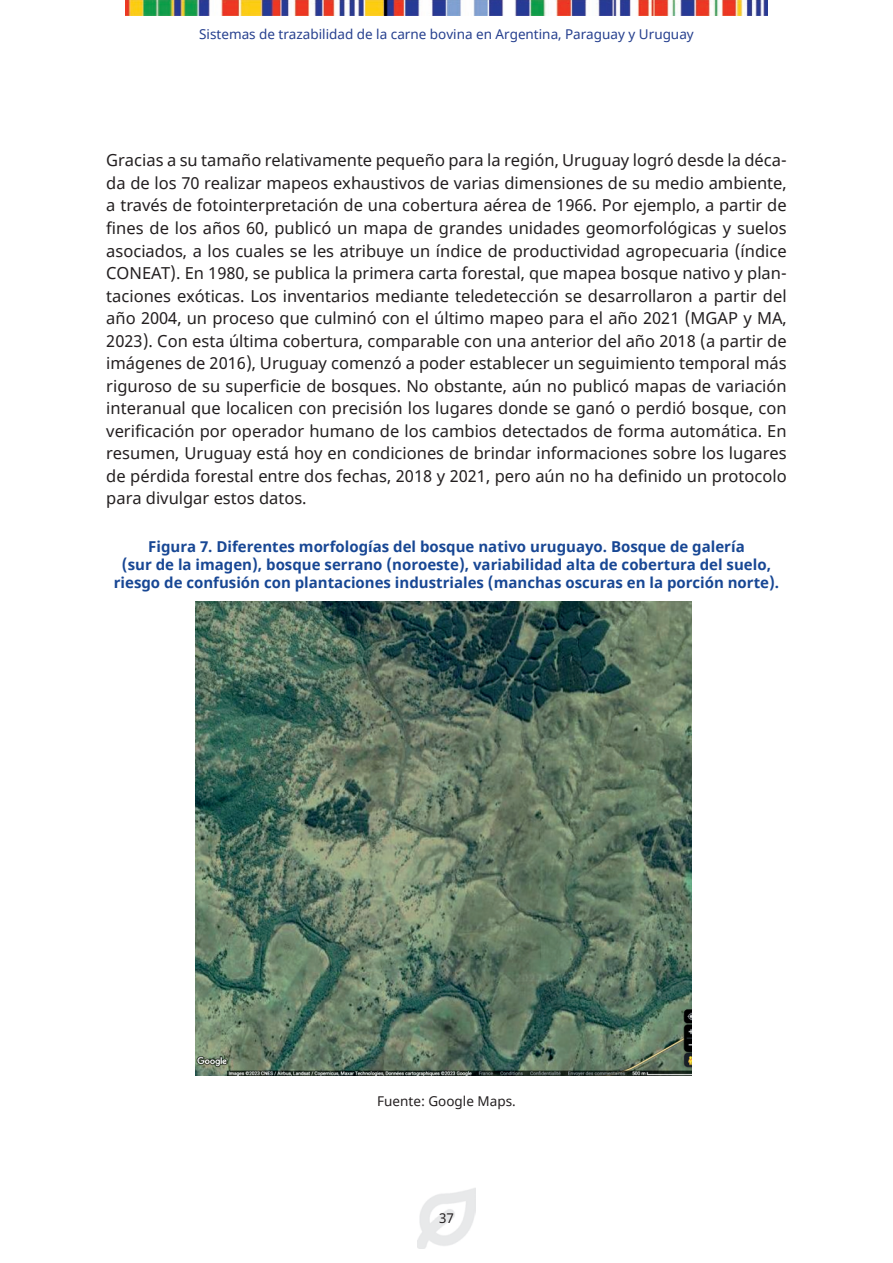
<style>
.page{position:relative;width:893px;height:1263px;background:#fff}
.page>*{position:absolute;margin:0;border:0;box-sizing:border-box;transform-origin:0 0}
.t1{font:16.5px/22.5px "Noto Sans";color:#231f20;text-align:justify}
.t2{font:700 15px/18px "Noto Sans";color:#184794;text-align:center}
.t3{font:13.5px "Noto Sans";color:#253f8e}
.t4{font:13.5px "Noto Sans";color:#231f20}
</style>
<div class="page">
<img style="left:125px;top:0;width:643px;height:15px">
<img style="left:417px;top:1188px;width:59px;height:61px">
<img style="left:196px;top:602px;width:495px;height:474px">
<p class="t3" style="left:199px;top:25px;width:496px">Sistemas de trazabilidad de la carne bovina en Argentina, Paraguay y Uruguay</p>
<p class="t1" style="left:106px;top:150px;width:682px">Gracias a su tamaño relativamente pequeño para la región, Uruguay logró desde la déca&shy;da de los 70 realizar mapeos exhaustivos de varias dimensiones de su medio ambiente, a través de fotointerpretación de una cobertura aérea de 1966. Por ejemplo, a partir de fines de los años 60, publicó un mapa de grandes unidades geomorfológicas y suelos asociados, a los cuales se les atribuye un índice de productividad agropecuaria (índice CONEAT). En 1980, se publica la primera carta forestal, que mapea bosque nativo y plan&shy;taciones exóticas. Los inventarios mediante teledetección se desarrollaron a partir del año 2004, un proceso que culminó con el último mapeo para el año 2021 (MGAP y MA, 2023). Con esta última cobertura, comparable con una anterior del año 2018 (a partir de imágenes de 2016), Uruguay comenzó a poder establecer un seguimiento temporal más riguroso de su superficie de bosques. No obstante, aún no publicó mapas de variación interanual que localicen con precisión los lugares donde se ganó o perdió bosque, con verificación por operador humano de los cambios detectados de forma automática. En resumen, Uruguay está hoy en condiciones de brindar informaciones sobre los lugares de pérdida forestal entre dos fechas, 2018 y 2021, pero aún no ha definido un protocolo para divulgar estos datos.</p>
<p class="t2" style="left:114px;top:538px;width:667px">Figura 7. Diferentes morfologías del bosque nativo uruguayo. Bosque de galería<br>(sur de la imagen), bosque serrano (noroeste), variabilidad alta de cobertura del suelo, riesgo de confusión con plantaciones industriales (manchas oscuras en la porción norte).</p>
<p class="t4" style="left:377px;top:1092px;width:140px">Fuente: Google Maps.</p>
<p class="t4" style="left:439px;top:1208px;width:16px">37</p>
</div>
